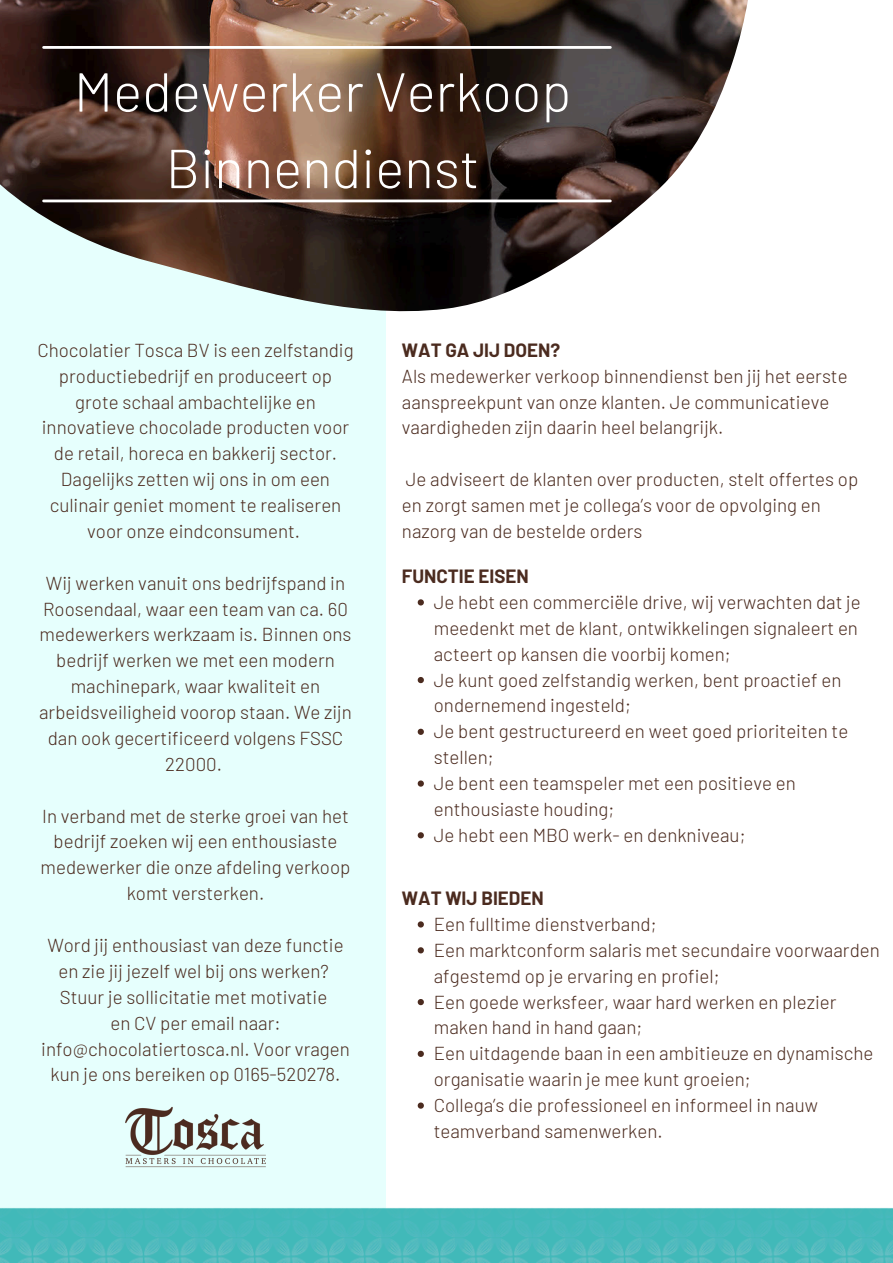
<style>
.page{position:relative;width:893px;height:1263px;background:#fff}
.page>*{position:absolute;margin:0;border:0;box-sizing:border-box;transform-origin:0 0}
.t1{font:300 54.75px/76.5px "Barlow";color:#fff;text-align:center}
.t2{font:300 18.75px/25.9px "Barlow";color:#4b2b1f}
.t3{font:700 18.75px "Barlow";color:#4b2b1f}
</style>
<div class="page">
<div style="left:0;top:0;width:386px;height:1263px;background:#e6fffd"></div>
<img style="left:0;top:1208px;width:893px;height:55px">
<img style="left:0;top:0;width:748px;height:312px">
<hr style="left:44px;top:46px;width:566px;height:3px;background:#fff">
<hr style="left:44px;top:200px;width:566px;height:2px;background:#fff">
<img style="left:125px;top:1107px;width:141px;height:61px">
<svg style="left:418px;top:921px;width:6px;height:6px"></svg>
<svg style="left:418px;top:947px;width:6px;height:6px"></svg>
<svg style="left:418px;top:999px;width:6px;height:6px"></svg>
<svg style="left:418px;top:1051px;width:6px;height:6px"></svg>
<svg style="left:418px;top:1102px;width:6px;height:7px"></svg>
<svg style="left:418px;top:599px;width:6px;height:6px"></svg>
<svg style="left:418px;top:677px;width:6px;height:6px"></svg>
<svg style="left:418px;top:729px;width:6px;height:6px"></svg>
<svg style="left:418px;top:780px;width:6px;height:7px"></svg>
<svg style="left:418px;top:832px;width:6px;height:6px"></svg>
<p class="t1" style="left:74px;top:51px;width:499px">Medewerker Verkoop<br>Binnendienst</p>
<p class="t2" style="left:37px;top:336px;width:318px;text-align:center">Chocolatier Tosca BV is een zelfstandig productiebedrijf en produceert op grote schaal ambachtelijke en innovatieve chocolade producten voor de retail, horeca en bakkerij sector.<br>Dagelijks zetten wij ons in om een culinair geniet moment te realiseren voor onze eindconsument.</p>
<p class="t2" style="left:39px;top:569px;width:314px;text-align:center">Wij werken vanuit ons bedrijfspand in<br>Roosendaal, waar een team van ca. 60 medewerkers werkzaam is. Binnen ons bedrijf werken we met een modern machinepark, waar kwaliteit en arbeidsveiligheid voorop staan. We zijn dan ook gecertificeerd volgens FSSC<br>22000.</p>
<p class="t2" style="left:41px;top:802px;width:311px;text-align:center">In verband met de sterke groei van het bedrijf zoeken wij een enthousiaste medewerker die onze afdeling verkoop komt versterken.</p>
<p class="t2" style="left:47px;top:931px;width:298px;text-align:center">Word jij enthousiast van deze functie en zie jij jezelf wel bij ons werken?</p>
<p class="t2" style="left:60px;top:983px;width:269px">Stuur je sollicitatie met motivatie</p>
<p class="t2" style="left:41px;top:1009px;width:310px;text-align:center">en CV per email naar: info@chocolatiertosca.nl. Voor vragen kun je ons bereiken op 0165-520278.</p>
<p class="t3" style="left:402px;top:338px;width:160px">WAT GA JIJ DOEN?</p>
<p class="t2" style="left:402px;top:362px;width:447px">Als medewerker verkoop binnendienst ben jij het eerste aanspreekpunt van onze klanten. Je communicatieve vaardigheden zijn daarin heel belangrijk.</p>
<h2 class="t2" style="left:402px;top:466px;width:458px">Je adviseert de klanten over producten, stelt offertes op en zorgt samen met je collega’s voor de opvolging en nazorg van de bestelde orders</h2>
<p class="t3" style="left:402px;top:564px;width:128px">FUNCTIE EISEN</p>
<p class="t2" style="left:434px;top:588px;width:428px">Je hebt een commerciële drive, wij verwachten dat je meedenkt met de klant, ontwikkelingen signaleert en acteert op kansen die voorbij komen;</p>
<p class="t2" style="left:434px;top:666px;width:409px">Je kunt goed zelfstandig werken, bent proactief en ondernemend ingesteld;</p>
<p class="t2" style="left:434px;top:718px;width:416px">Je bent gestructureerd en weet goed prioriteiten te stellen;</p>
<p class="t2" style="left:434px;top:769px;width:363px">Je bent een teamspeler met een positieve en enthousiaste houding;</p>
<p class="t2" style="left:434px;top:821px;width:313px">Je hebt een MBO werk- en denkniveau;</p>
<p class="t3" style="left:402px;top:886px;width:143px">WAT WIJ BIEDEN</p>
<p class="t2" style="left:434px;top:910px;width:224px">Een fulltime dienstverband;</p>
<h2 class="t2" style="left:434px;top:936px;width:447px">Een marktconform salaris met secundaire voorwaarden afgestemd op je ervaring en profiel;</h2>
<p class="t2" style="left:434px;top:988px;width:404px">Een goede werksfeer, waar hard werken en plezier maken hand in hand gaan;</p>
<p class="t2" style="left:434px;top:1040px;width:441px">Een uitdagende baan in een ambitieuze en dynamische organisatie waarin je mee kunt groeien;</p>
<p class="t2" style="left:434px;top:1091px;width:386px">Collega’s die professioneel en informeel in nauw teamverband samenwerken.</p>
</div>
